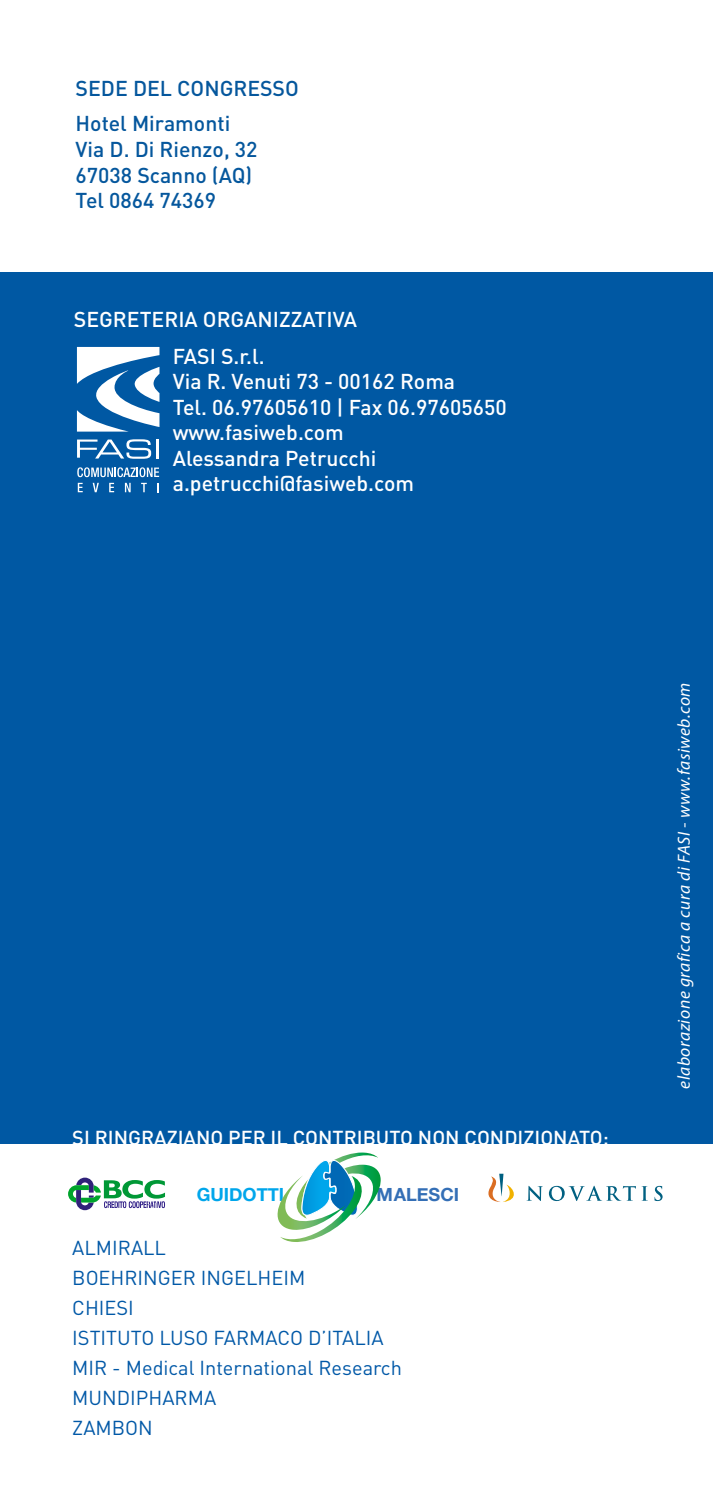
<style>
.page{position:relative;width:713px;height:1493px;background:#fff}
.page>*{position:absolute;margin:0;border:0;box-sizing:border-box;transform-origin:0 0}
.t1{font:500 21.25px/25.5px "DIN";color:#fff}
.t2{font:500 21.25px/25.5px "DIN";color:#05579d}
.t3{font:20px/30px "DIN";color:#0058a7}
.t4{font:500 20px "DIN";color:#fff}
.t5{font:700 18.25px "Helvetica Neue";color:#00a6eb}
.t6{font:700 18.25px "Helvetica Neue";color:#346fb6}
.t7{font:italic 17.5px "Myriad Pro";letter-spacing:.03em;color:#fff}
</style>
<div class="page">
<svg style="left:277px;top:1152px;width:104px;height:90px"></svg>
<div style="left:0;top:272px;width:713px;height:872px;background:#0058a3"></div>
<svg style="left:68px;top:1177px;width:97px;height:33px"></svg>
<svg style="left:527px;top:1185px;width:16px;height:16px"></svg>
<svg style="left:549px;top:1185px;width:87px;height:16px"></svg>
<svg style="left:642px;top:1186px;width:6px;height:14px"></svg>
<svg style="left:654px;top:1185px;width:9px;height:16px"></svg>
<svg style="left:488px;top:1173px;width:26px;height:29px"></svg>
<svg style="left:77px;top:467px;width:82px;height:10px"></svg>
<svg style="left:78px;top:483px;width:5px;height:9px"></svg>
<svg style="left:93px;top:483px;width:6px;height:9px"></svg>
<svg style="left:109px;top:483px;width:5px;height:9px"></svg>
<svg style="left:125px;top:483px;width:6px;height:9px"></svg>
<svg style="left:141px;top:483px;width:6px;height:9px"></svg>
<svg style="left:157px;top:483px;width:2px;height:9px"></svg>
<svg style="left:77px;top:439px;width:74px;height:20px"></svg>
<hr style="left:156px;top:439px;width:3px;height:19px;background:#fff">
<svg style="left:77px;top:347px;width:82px;height:84px"></svg>
<p class="t2" style="left:76px;top:71px;width:225px;line-height:35px">SEDE DEL CONGRESSO<br>Hotel M iramonti</p>
<p class="t2" style="left:76px;top:136px;width:183px">Via D. Di Rienzo, 32<br>67038 Scanno (AQ)<br>Tel 0864 74369</p>
<p class="t1" style="left:74px;top:306px;width:285px">SEG RETE RIA ORGANIZZATIVA</p>
<p class="t1" style="left:173px;top:342px;width:335px">FASI S.r.l.<br>Via R. Venuti 73 - 00162 Roma<br>Tel. 06.97605610 | Fax 06.97605650 www.fasiweb.com<br>Alessandra Petrucchi a.petrucchi@fasiweb.com</p>
<p class="t4" style="left:72px;top:1125px;width:538px">SI RINGRAZIANO PER IL CONTRIBUTO NON CONDIZIONATO:</p>
<p class="t5" style="left:197px;top:1177px;width:89px">GUIDOTTI</p>
<p class="t6" style="left:376px;top:1177px;width:84px">MALESCI</p>
<p class="t3" style="left:72px;top:1232px;width:331px">ALMIRALL<br>BOEHRINGER INGELHEIM<br>CHIESI<br>ISTITUTO LUSO FARMACO D’ITALIA<br>MIR - Medical International Research<br>MUNDIPHARMA<br>ZAMBON</p>
<p class="t7" style="left:673px;top:1089px;width:408px;rotate:-90deg">elaborazione grafica a cura di FASI - www.fasiweb.com</p>
</div>
